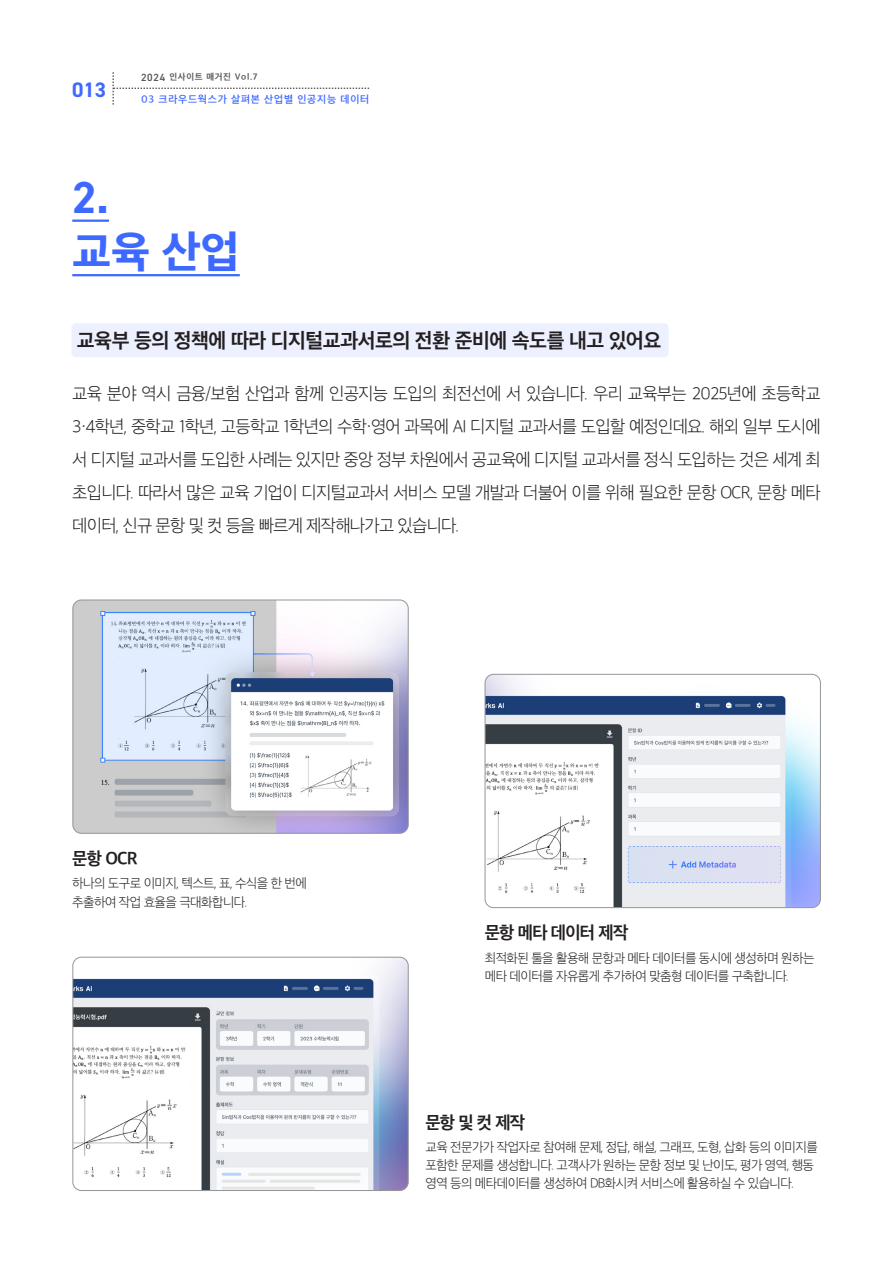
<style>
.page{position:relative;width:893px;height:1263px;background:#fff}
.page>*{position:absolute;margin:0;border:0;box-sizing:border-box;transform-origin:0 0}
.Big_Headline_blue{font:800 45px "Apple SD Gothic Neo";color:#3e69ff}
.Big_Headline_blue-2{font:700 45px "DIN2014";color:#3e69ff}
.t1{font:700 21px "Apple SD Gothic Neo";letter-spacing:-.02em;color:#231f20}
.t2{font:700 21px "DIN2014";color:#3e69ff}
.t3{font:200 18px/33px "Apple SD Gothic Neo";letter-spacing:-.04em;color:#231f20;text-align:justify}
.t4{font:700 18px "Apple SD Gothic Neo";letter-spacing:-.04em;color:#231f20}
.t5{font:200 13.5px/18px "Apple SD Gothic Neo";letter-spacing:-.04em;color:#231f20}
._6_Pt_Font{font:600 10.5px "Apple SD Gothic Neo";letter-spacing:.075em;color:#3e69ff}
.t6{font:700 9px "Apple SD Gothic Neo";letter-spacing:.075em;color:#57585a}
.s1{font-family:"DIN2014";font-weight:600;font-size:10.5px}
</style>
<div class="page">
<div style="left:71px;top:323px;width:597px;height:34px;background:#ecf0ff;border-radius:4px"></div>
<hr style="left:72px;top:220px;width:37px;height:2px;background:#3e69ff">
<hr style="left:72px;top:274px;width:168px;height:2px;background:#3e69ff">
<img style="left:73px;top:600px;width:335px;height:233px">
<div style="left:73px;top:600px;width:335px;height:233px;border:1px solid #939598;border-radius:9px"></div>
<img style="left:73px;top:957px;width:335px;height:233px">
<div style="left:73px;top:957px;width:335px;height:234px;border:1px solid #939598;border-radius:9px"></div>
<img style="left:485px;top:674px;width:335px;height:234px">
<div style="left:485px;top:674px;width:336px;height:234px;border:1px solid #939598;border-radius:9px"></div>
<svg style="left:113px;top:72px;width:256px;height:33px"></svg>
<p class="t2" style="left:72px;top:76px;width:36px">013</p>
<p class="t6" style="left:141px;top:71px;width:118px"><span class="s1">2024</span> 인사이트 매거진 Vol.7</p>
<p class="_6_Pt_Font" style="left:141px;top:91px;width:230px">03 크라우드웍스가 살펴본 산업별 인공지능 데이터</p>
<p class="Big_Headline_blue-2" style="left:72px;top:168px;width:38px">2.</p>
<p class="Big_Headline_blue" style="left:72px;top:219px;width:169px">교육 산업</p>
<p class="t1" style="left:77px;top:326px;width:586px">교육부 등의 정책에 따라 디지털교과서로의 전환 준비에 속도를 내고 있어요</p>
<p class="t3" style="left:72px;top:375px;width:750px">교육 분야 역시 금융/보험 산업과 함께 인공지능 도입의 최전선에 서 있습니다. 우리 교육부는 2025년에 초등학교 3·4학년, 중학교 1학년, 고등학교 1학년의 수학·영어 과목에 AI 디지털 교과서를 도입할 예정인데요. 해외 일부 도시에 서 디지털 교과서를 도입한 사례는 있지만 중앙 정부 차원에서 공교육에 디지털 교과서를 정식 도입하는 것은 세계 최 초입니다. 따라서 많은 교육 기업이 디지털교과서 서비스 모델 개발과 더불어 이를 위해 필요한 문항 OCR, 문항 메타 데이터, 신규 문항 및 컷 등을 빠르게 제작해나가고 있습니다.</p>
<p class="t4" style="left:72px;top:846px;width:67px">문항 OCR</p>
<p class="t5" style="left:72px;top:873px;width:236px;line-height:18.8px">하나의 도구로 이미지, 텍스트, 표, 수식을 한 번에 추출하여 작업 효율을 극대화합니다.</p>
<p class="t4" style="left:485px;top:920px;width:145px">문항 메타 데이터 제작</p>
<p class="t5" style="left:485px;top:948px;width:331px">최적화된 툴을 활용해 문항과 메타 데이터를 동시에 생성하며 원하는 메타 데이터를 자유롭게 추가하여 맞춤형 데이터를 구축합니다.</p>
<p class="t4" style="left:425px;top:1109px;width:101px">문항 및 컷 제작</p>
<p class="t5" style="left:425px;top:1137px;width:394px">교육 전문가가 작업자로 참여해 문제, 정답, 해설, 그래프, 도형, 삽화 등의 이미지를 포함한 문제를 생성합니다. 고객사가 원하는 문항 정보 및 난이도, 평가 영역, 행동 영역 등의 메타데이터를 생성하여 DB화시켜 서비스에 활용하실 수 있습니다.</p>
</div>
